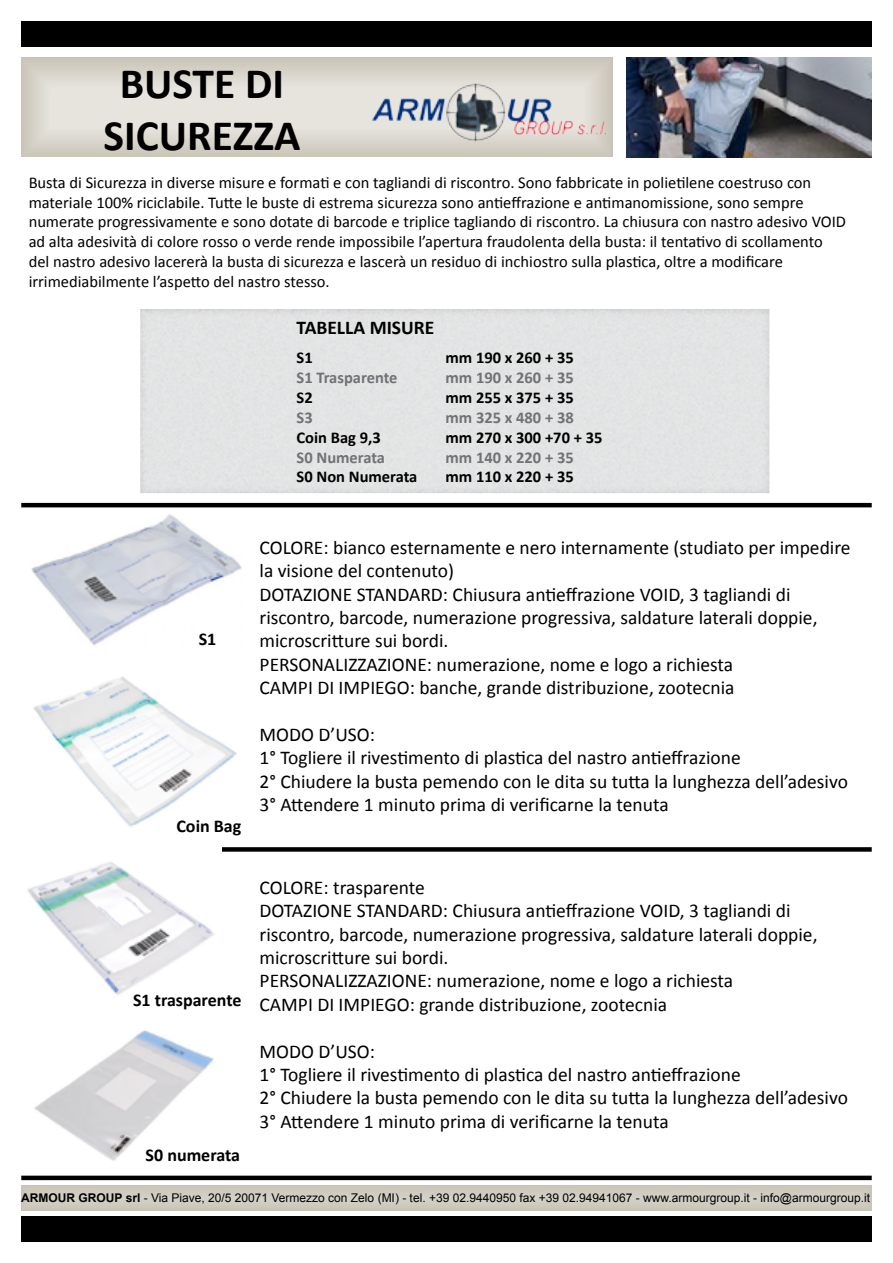
<style>
.page{position:relative;width:893px;height:1263px;background:#fff}
.page>*{position:absolute;margin:0;border:0;box-sizing:border-box;transform-origin:0 0}
.t1{font:700 43.5px/52.2px "Calibri";color:#000;text-align:center}
.t2{font:19.5px/23.4px "Calibri";color:#000}
.t3{font:700 19.5px "Calibri";color:#000}
.t4{font:700 18px "Calibri";color:#000}
.t5{font:16.5px/19.8px "Calibri";color:#000}
.t6{font:700 16.5px "Calibri";color:#000}
.t7{font:700 16.5px "Calibri";color:#717275}
.t8{font:12px "Arial";color:#000}
.s1{font-weight:700}
</style>
<div class="page">
<div style="left:130px;top:299px;width:649px;height:196px;background:#fff;opacity:.68"></div>
<img style="left:24px;top:507px;width:220px;height:139px">
<hr style="left:21px;top:503px;width:851px;height:4px;background:#000">
<div style="left:21px;top:847px;width:851px;height:5px;background:#000"></div>
<div style="left:9px;top:46px;width:618px;height:113px;background:#fff;opacity:.72"></div>
<div style="left:21px;top:21px;width:851px;height:26px;background:#000"></div>
<img style="left:370px;top:80px;width:238px;height:65px">
<img style="left:627px;top:57px;width:245px;height:100px">
<div style="left:21px;top:1216px;width:851px;height:26px;background:#000"></div>
<div style="left:9px;top:1173px;width:877px;height:39px;background:#fff;opacity:.72"></div>
<img style="left:21px;top:847px;width:201px;height:148px">
<img style="left:33px;top:677px;width:204px;height:150px">
<img style="left:34px;top:1030px;width:180px;height:131px">
<h1 class="t1" style="left:104px;top:57px;width:198px">BUSTE DI<br>SICUREZZA</h1>
<p class="t5" style="left:29px;top:172px;width:819px">Busta di Sicurezza in diverse misure e formati e con tagliandi di riscontro. Sono fabbricate in polietilene coestruso con materiale 100% riciclabile. Tutte le buste di estrema sicurezza sono antieffrazione e antimanomissione, sono sempre numerate progressivamente e sono dotate di barcode e triplice tagliando di riscontro. La chiusura con nastro adesivo VOID ad alta adesività di colore rosso o verde rende impossibile l’apertura fraudolenta della busta: il tentativo di scollamento del nastro adesivo lacererà la busta di sicurezza e lascerà un residuo di inchiostro sulla plastica, oltre a modificare irrimediabilmente l’aspetto del nastro stesso.</p>
<p class="t3" style="left:297px;top:315px;width:139px">TABELLA MISURE</p>
<p class="t6" style="left:297px;top:347px;width:18px">S1</p>
<p class="t6" style="left:446px;top:347px;width:130px">mm 190 x 260 + 35</p>
<p class="t7" style="left:297px;top:367px;width:102px">S1 Trasparente</p>
<p class="t7" style="left:446px;top:367px;width:130px">mm 190 x 260 + 35</p>
<p class="t6" style="left:297px;top:387px;width:18px">S2</p>
<p class="t6" style="left:446px;top:387px;width:130px">mm 255 x 375 + 35</p>
<p class="t7" style="left:297px;top:407px;width:18px">S3</p>
<p class="t7" style="left:446px;top:407px;width:130px">mm 325 x 480 + 38</p>
<p class="t6" style="left:297px;top:427px;width:86px">Coin Bag 9,3</p>
<p class="t6" style="left:446px;top:427px;width:158px">mm 270 x 300 +70 + 35</p>
<p class="t7" style="left:297px;top:446px;width:90px">S0 Numerata</p>
<p class="t7" style="left:446px;top:446px;width:130px">mm 140 x 220 + 35</p>
<p class="t6" style="left:297px;top:466px;width:122px">S0 Non Numerata</p>
<p class="t6" style="left:446px;top:466px;width:130px">mm 110 x 220 + 35</p>
<p class="t4" style="left:199px;top:627px;width:19px">S1</p>
<p class="t4" style="left:176px;top:815px;width:66px">Coin Bag</p>
<p class="t4" style="left:133px;top:988px;width:110px">S1 trasparente</p>
<p class="t4" style="left:146px;top:1143px;width:96px">S0 numerata</p>
<p class="t2" style="left:260px;top:536px;width:593px">COLORE: bianco esternamente e nero internamente (studiato per impedire la visione del contenuto)<br>DOTAZIONE STANDARD: Chiusura antieffrazione VOID, 3 tagliandi di riscontro, barcode, numerazione progressiva, saldature laterali doppie, microscritture sui bordi.<br>PERSONALIZZAZIONE: numerazione, nome e logo a richiesta<br>CAMPI DI IMPIEGO: banche, grande distribuzione, zootecnia</p>
<p class="t2" style="left:260px;top:723px;width:590px">MODO D’USO:<br>1° Togliere il rivestimento di plastica del nastro antieffrazione<br>2° Chiudere la busta pemendo con le dita su tutta la lunghezza dell’adesivo 3° Attendere 1 minuto prima di verificarne la tenuta</p>
<p class="t2" style="left:260px;top:876px;width:559px">COLORE: trasparente<br>DOTAZIONE STANDARD: Chiusura antieffrazione VOID, 3 tagliandi di riscontro, barcode, numerazione progressiva, saldature laterali doppie, microscritture sui bordi.<br>PERSONALIZZAZIONE: numerazione, nome e logo a richiesta<br>CAMPI DI IMPIEGO: grande distribuzione, zootecnia</p>
<p class="t2" style="left:260px;top:1039px;width:590px">MODO D’USO:<br>1° Togliere il rivestimento di plastica del nastro antieffrazione<br>2° Chiudere la busta pemendo con le dita su tutta la lunghezza dell’adesivo 3° Attendere 1 minuto prima di verificarne la tenuta</p>
<p class="t8" style="left:21px;top:1190px;width:850px"><span class="s1">ARMOUR GROUP srl</span> - Via Piave, 20/5 20071 Vermezzo con Zelo (MI) - tel. +39 02.9440950 fax +39 02.94941067 - www.armourgroup.it - info@armourgroup.it</p>
</div>
